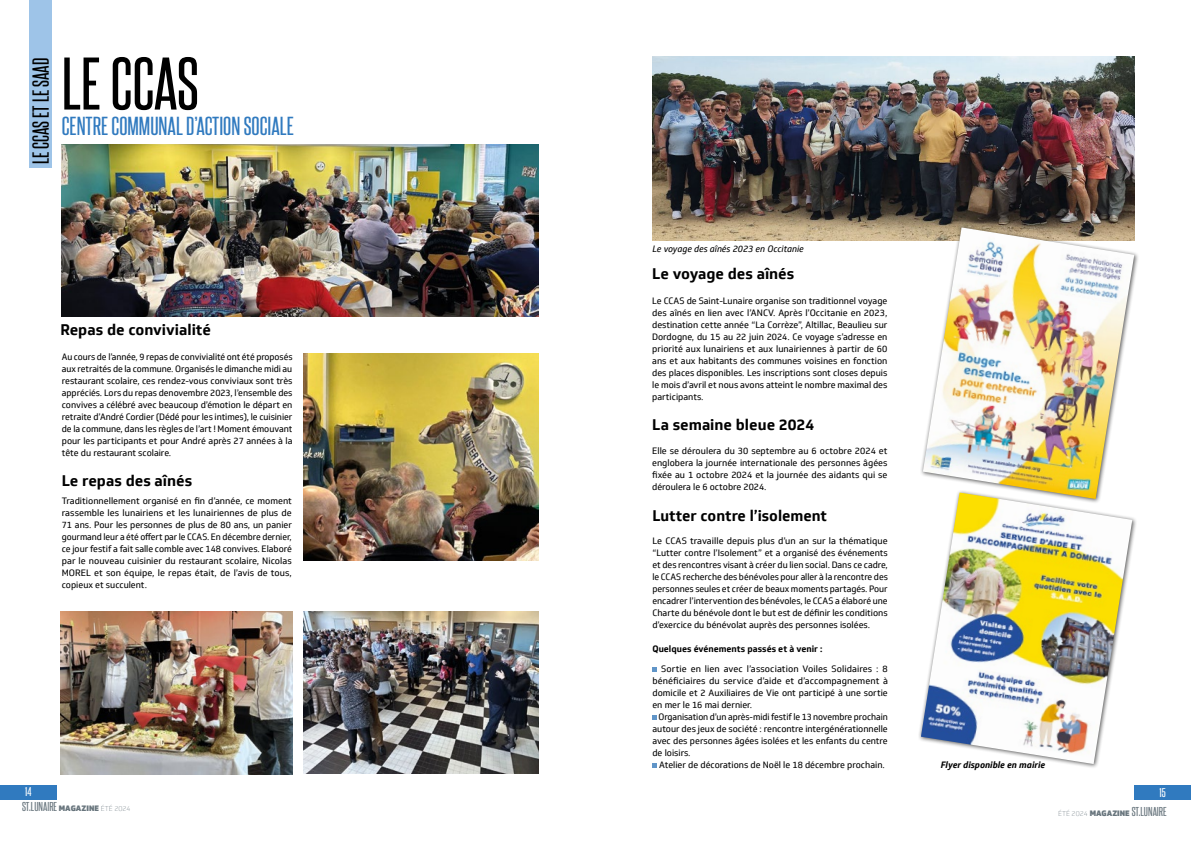
<style>
.page{position:relative;width:1191px;height:842px;background:#fff}
.page>*{position:absolute;margin:0;border:0;box-sizing:border-box;transform-origin:0 0}
.t1{font:63.2px "Steelfish Rg";letter-spacing:-.005em;color:#000;scale:1.13 1}
.t2{font:22.5px "Steelfish Rg";color:#307abf;scale:1.13 1}
.t3{font:20px "Steelfish Rg";color:#000;scale:1.12 1}
.t4{font:700 15px "Soleto";color:#000}
.t5{font:11.1px "Steelfish Rg";color:#68757d;scale:1.15 1}
.t6{font:11px "Steelfish Rg";color:#fff;scale:1.15 1}
.t7{font:9px/12px "Soleto";color:#000;text-align:justify}
.t8{font:9px/12px "Soleto";color:#000;text-align:justify;scale:.96 1}
.t9{font:9px/12px "Soleto";color:#000;text-align:justify;scale:.95 1}
.t10{font:700 9px "Soleto";color:#000}
.t11{font:italic 9px "Soleto";color:#000}
.t12{font:italic 700 9px "Soleto";color:#000}
.s1{font-family:"Soleto";font-weight:900;font-size:7.6px}
.s2{font-family:"Soleto";font-weight:100;font-size:6.9px}
</style>
<div class="page">
<div style="left:1134px;top:785px;width:57px;height:14px;background:#307abf"></div>
<div style="left:0;top:785px;width:57px;height:14px;background:#307abf"></div>
<div style="left:29px;top:0;width:23px;height:168px;background:#9ec4e8"></div>
<svg style="left:652px;top:667px;width:5px;height:5px"></svg>
<svg style="left:652px;top:715px;width:5px;height:5px"></svg>
<svg style="left:652px;top:763px;width:5px;height:5px"></svg>
<img style="left:62px;top:145px;width:476px;height:172px">
<img style="left:60px;top:611px;width:232px;height:164px">
<img style="left:303px;top:611px;width:236px;height:163px">
<img style="left:652px;top:57px;width:482px;height:183px">
<div style="left:920px;top:225px;width:219px;height:279px;background:#000;opacity:.65"></div>
<img style="left:923px;top:227px;width:211px;height:263px">
<div style="left:918px;top:490px;width:219px;height:279px;background:#000;opacity:.65"></div>
<img style="left:921px;top:492px;width:211px;height:272px">
<img style="left:303px;top:354px;width:236px;height:206px">
<h3 class="t3" style="left:28px;top:164px;width:96px;rotate:-90deg">LE CCAS ET LE SAAD</h3>
<h1 class="t1" style="left:62px;top:45px;width:123px">LE CCAS</h1>
<h2 class="t2" style="left:62px;top:112px;width:207px">CENTRE COMMUNAL D’ACTION SOCIALE</h2>
<h3 class="t4" style="left:60px;top:320px;width:152px">Repas de convivialité</h3>
<p class="t8" style="left:62px;top:351px;width:242px">Au cours de l’année, 9 repas de convivialité ont été proposés aux retraités de la commune. Organisés le dimanche midi au restaurant scolaire, ces rendez-vous conviviaux sont très appréciés. Lors du repas denovembre 2023, l’ensemble des convives a célébré avec beaucoup d’émotion le départ en retraite d’André Cordier (Dédé pour les intimes), le cuisinier de la commune, dans les règles de l’art ! Moment émouvant pour les participants et pour André après 27 années à la tête du restaurant scolaire.</p>
<h3 class="t4" style="left:62px;top:471px;width:132px">Le repas des aînés</h3>
<p class="t7" style="left:62px;top:495px;width:232px">Traditionnellement organisé en fin d’année, ce moment rassemble les lunairiens et les lunairiennes de plus de 71 ans. Pour les personnes de plus de 80 ans, un panier gourmand leur a été offert par le CCAS. En décembre dernier, ce jour festif a fait salle comble avec 148 convives. Elaboré par le nouveau cuisinier du restaurant scolaire, Nicolas MOREL et son équipe, le repas était, de l’avis de tous, copieux et succulent.</p>
<p class="t11" style="left:652px;top:243px;width:153px">Le voyage des aînés 2023 en Occitanie</p>
<h3 class="t4" style="left:652px;top:264px;width:144px">Le voyage des aînés</h3>
<p class="t7" style="left:652px;top:295px;width:237px">Le CCAS de Saint-Lunaire organise son traditionnel voyage des aînés en lien avec l’ANCV. Après l’Occitanie en 2023, destination cette année “La Corrèze”, Altillac, Beaulieu sur Dordogne, du 15 au 22 juin 2024. Ce voyage s’adresse en priorité aux lunairiens et aux lunairiennes à partir de 60 ans et aux habitants des communes voisines en fonction des places disponibles. Les inscriptions sont closes depuis le mois d’avril et nous avons atteint le nombre maximal des participants.</p>
<h3 class="t4" style="left:652px;top:415px;width:163px">La semaine bleue 2024</h3>
<p class="t7" style="left:652px;top:445px;width:237px">Elle se déroulera du 30 septembre au 6 octobre 2024 et englobera la journée internationale des personnes âgées fixée au 1 octobre 2024 et la journée des aidants qui se déroulera le 6 octobre 2024.</p>
<h3 class="t4" style="left:652px;top:506px;width:176px">Lutter contre l’isolement</h3>
<p class="t7" style="left:652px;top:535px;width:237px">Le CCAS travaille depuis plus d’un an sur la thématique “Lutter contre l’Isolement” et a organisé des événements et des rencontres visant à créer du lien social. Dans ce cadre, le CCAS recherche des bénévoles pour aller à la rencontre des personnes seules et créer de beaux moments partagés. Pour encadrer l’intervention des bénévoles, le CCAS a élaboré une Charte du bénévole dont le but est de définir les conditions d’exercice du bénévolat auprès des personnes isolées.</p>
<p class="t10" style="left:652px;top:643px;width:172px">Quelques événements passés et à venir :</p>
<p class="t7" style="left:652px;top:663px;width:237px;text-indent:9px">Sortie en lien avec l’association Voiles Solidaires : 8 bénéficiaires du service d’aide et d’accompagnement à domicile et 2 Auxiliaires de Vie ont participé à une sortie en mer le 16 mai dernier.</p>
<p class="t9" style="left:652px;top:711px;width:249px;text-indent:6px">Organisation d’un après-midi festif le 13 novembre prochain autour des jeux de société : rencontre intergénérationnelle avec des personnes âgées isolées et les enfants du centre de loisirs.</p>
<p class="t7" style="left:659px;top:759px;width:227px">Atelier de décorations de Noël le 18 décembre prochain.</p>
<p class="t12" style="left:940px;top:759px;width:106px">Flyer disponible en mairie</p>
<p class="t6" style="left:25px;top:785px;width:7px">14</p>
<p class="t6" style="left:1159px;top:786px;width:7px">15</p>
<p class="t5" style="left:22px;top:799px;width:96px">ST.LUNAIRE <span class="s1">MAGAZINE</span> <span class="s2">ÉTÉ 2024</span></p>
<p class="t5" style="left:1058px;top:805px;width:96px"><span class="s2">ÉTÉ 2024</span> <span class="s1">MAGAZINE</span> ST.LUNAIRE</p>
</div>
